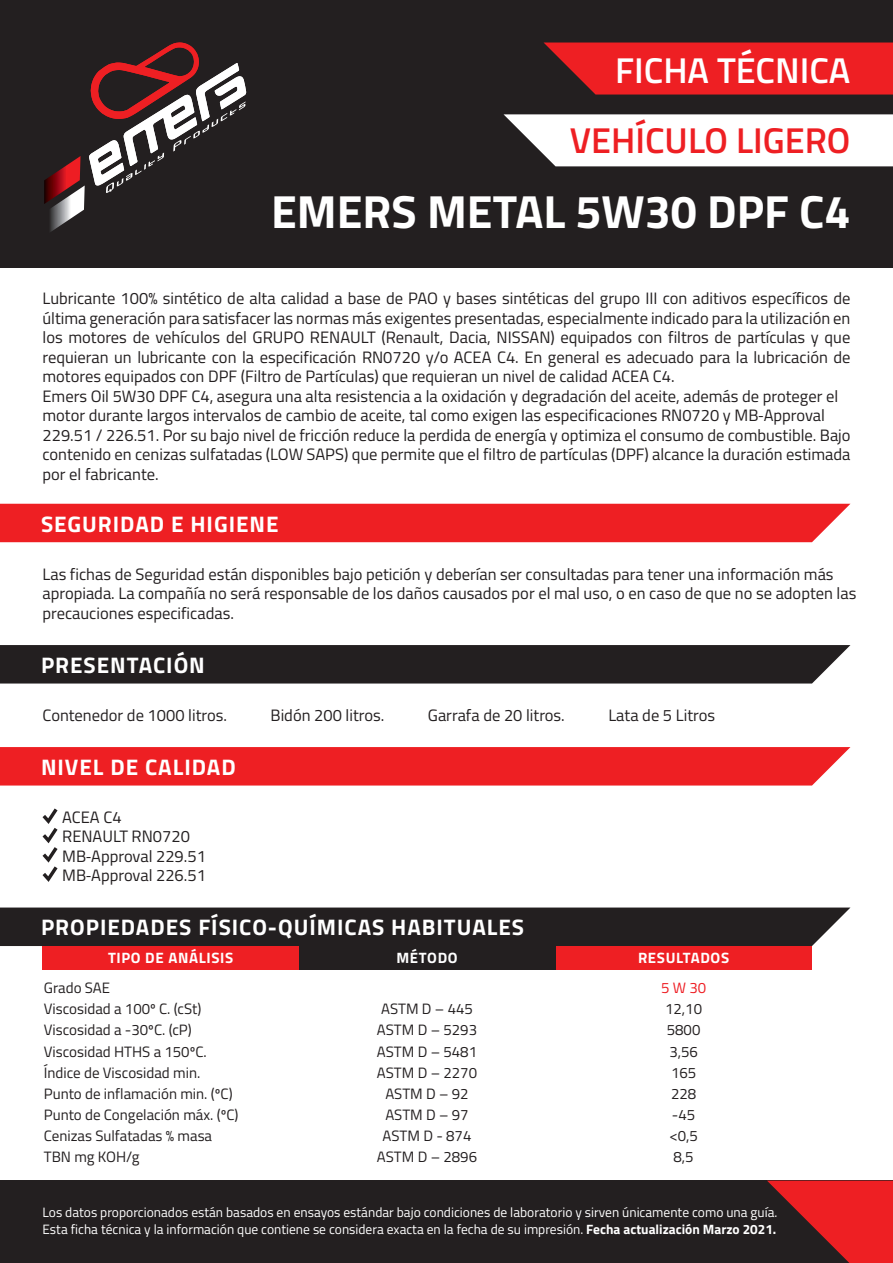
<style>
.page{position:relative;width:893px;height:1263px;background:#fff}
.page>*{position:absolute;margin:0;border:0;box-sizing:border-box;transform-origin:0 0}
.t1{font:700 46.5px "Titillium Web";color:#fff}
.t2{font:600 35.85px "Titillium Web";color:#ee1f23}
.t3{font:600 35.85px "Titillium Web";color:#fff}
.t4{font:700 22.5px "Titillium Web";letter-spacing:.045em;color:#fff}
.t5{font:16.5px/19.5px "Titillium Web";color:#231f20}
.t6{font:15px/21px "Titillium Web";color:#231f20;text-align:center}
.t7{font:700 15px "Titillium Web";letter-spacing:.045em;color:#fff}
.t8{font:15px "Titillium Web";color:#ee1d23}
.t9{font:13.5px/16.5px "Titillium Web";color:#fff}
.s1{font-family:"Myriad Pro"}
.s2{font-weight:700}
</style>
<div class="page">
<div style="left:0;top:0;width:893px;height:267px;background:#231f20"></div>
<div style="left:0;top:1181px;width:893px;height:82px;background:#231f20"></div>
<svg style="left:44px;top:43px;width:202px;height:189px"></svg>
<svg style="left:544px;top:43px;width:349px;height:52px"></svg>
<svg style="left:767px;top:1181px;width:126px;height:82px"></svg>
<svg style="left:504px;top:114px;width:389px;height:52px"></svg>
<div style="left:0;top:504px;width:850px;height:38px;background:#ee1f23"></div>
<div style="left:0;top:747px;width:850px;height:38px;background:#ee1f23"></div>
<div style="left:0;top:645px;width:850px;height:38px;background:#231f20"></div>
<div style="left:0;top:907px;width:850px;height:39px;background:#231f20"></div>
<svg style="left:43px;top:808px;width:15px;height:74px"></svg>
<div style="left:43px;top:946px;width:256px;height:23px;background:#ee1f23"></div>
<div style="left:555px;top:946px;width:257px;height:23px;background:#ee1f23"></div>
<div style="left:299px;top:946px;width:256px;height:23px;background:#231f20"></div>
<h2 class="t3" style="left:615px;top:43px;width:237px">FICHA TÉCNICA</h2>
<h2 class="t2" style="left:570px;top:113px;width:282px">VEHÍCULO LIGERO</h2>
<h1 class="t1" style="left:271px;top:176px;width:581px">EMERS METAL 5W30 DPF C4</h1>
<p class="t5" style="left:43px;top:288px;width:810px">Lubricante 100% sintético de alta calidad a base de PAO y bases sintéticas del grupo III con aditivos específicos de última generación para satisfacer las normas más exigentes presentadas, especialmente indicado para la utilización en los motores de vehículos del GRUPO RENAULT (Renault, Dacia, NISSAN) equipados con filtros de partículas y que requieran un lubricante con la especificación RN0720 y/o ACEA C4. En general es adecuado para la lubricación de motores equipados con DPF (Filtro de Partículas) que requieran un nivel de calidad ACEA C4.<br>Emers Oil 5W30 DPF C4, asegura una alta resistencia a la oxidación y degradación del aceite, además de proteger el motor durante largos intervalos de cambio de aceite, tal como exigen las especificaciones RN0720 y MB<span class="s1">‐</span>Approval 229.51 / 226.51. Por su bajo nivel de fricción reduce la perdida de energía y optimiza el consumo de combustible. Bajo contenido en cenizas sulfatadas (LOW SAPS) que permite que el filtro de partículas (DPF) alcance la duración estimada por el fabricante.</p>
<h3 class="t4" style="left:41px;top:507px;width:239px">SEGURIDAD E HIGIENE</h3>
<p class="t5" style="left:43px;top:563px;width:815px">Las fichas de Seguridad están disponibles bajo petición y deberían ser consultadas para tener una información más apropiada. La compañía no será responsable de los daños causados por el mal uso, o en caso de que no se adopten las precauciones especificadas.</p>
<h3 class="t4" style="left:41px;top:648px;width:165px">PRESENTACIÓN</h3>
<p class="t5" style="left:43px;top:704px;width:186px">Contenedor de 1000 litros.</p>
<p class="t5" style="left:271px;top:704px;width:115px">Bidón 200 litros.</p>
<p class="t5" style="left:428px;top:704px;width:138px">Garrafa de 20 litros.</p>
<p class="t5" style="left:608px;top:704px;width:108px">Lata de 5 Litros</p>
<h3 class="t4" style="left:41px;top:750px;width:196px">NIVEL DE CALIDAD</h3>
<p class="t5" style="left:62px;top:807px;width:145px">ACEA C4<br>RENAULT RN0720<br>MB<span class="s1">‐</span>Approval 229.51<br>MB<span class="s1">‐</span>Approval 226.51</p>
<h3 class="t4" style="left:41px;top:910px;width:485px">PROPIEDADES FÍSICO-QUÍMICAS HABITUALES</h3>
<p class="t7" style="left:108px;top:946px;width:127px">TIPO DE ANÁLISIS</p>
<p class="t7" style="left:396px;top:946px;width:63px">MÉTODO</p>
<p class="t7" style="left:638px;top:946px;width:93px">RESULTADOS</p>
<p class="t6" style="left:44px;top:977px;width:196px;text-align:left">Grado SAE<br>Viscosidad a 100º C. (cSt)<br>Viscosidad a -30ºC. (cP)<br>Viscosidad HTHS a 150ºC.<br>Índice de Viscosidad min.<br>Punto de inflamación min. (ºC)<br>Punto de Congelación máx. (ºC)<br>Cenizas Sulfatadas % masa<br>TBN mg KOH/g</p>
<p class="t6" style="left:377px;top:998px;width:102px">ASTM D – 445<br>ASTM D – 5293<br>ASTM D – 5481<br>ASTM D – 2270<br>ASTM D – 92<br>ASTM D – 97<br>ASTM D - 874<br>ASTM D – 2896</p>
<p class="t8" style="left:661px;top:977px;width:47px">5 W 30</p>
<p class="t6" style="left:665px;top:998px;width:38px">12,10<br>5800<br>3,56<br>165<br>228 -45 &lt;0,5<br>8,5</p>
<p class="t9" style="left:43px;top:1204px;width:736px">Los datos proporcionados están basados en ensayos estándar bajo condiciones de laboratorio y sirven únicamente como una guía.<br>Esta ficha técnica y la información que contiene se considera exacta en la fecha de su impresión. <span class="s2">Fecha actualización Marzo 2021.</span></p>
</div>
